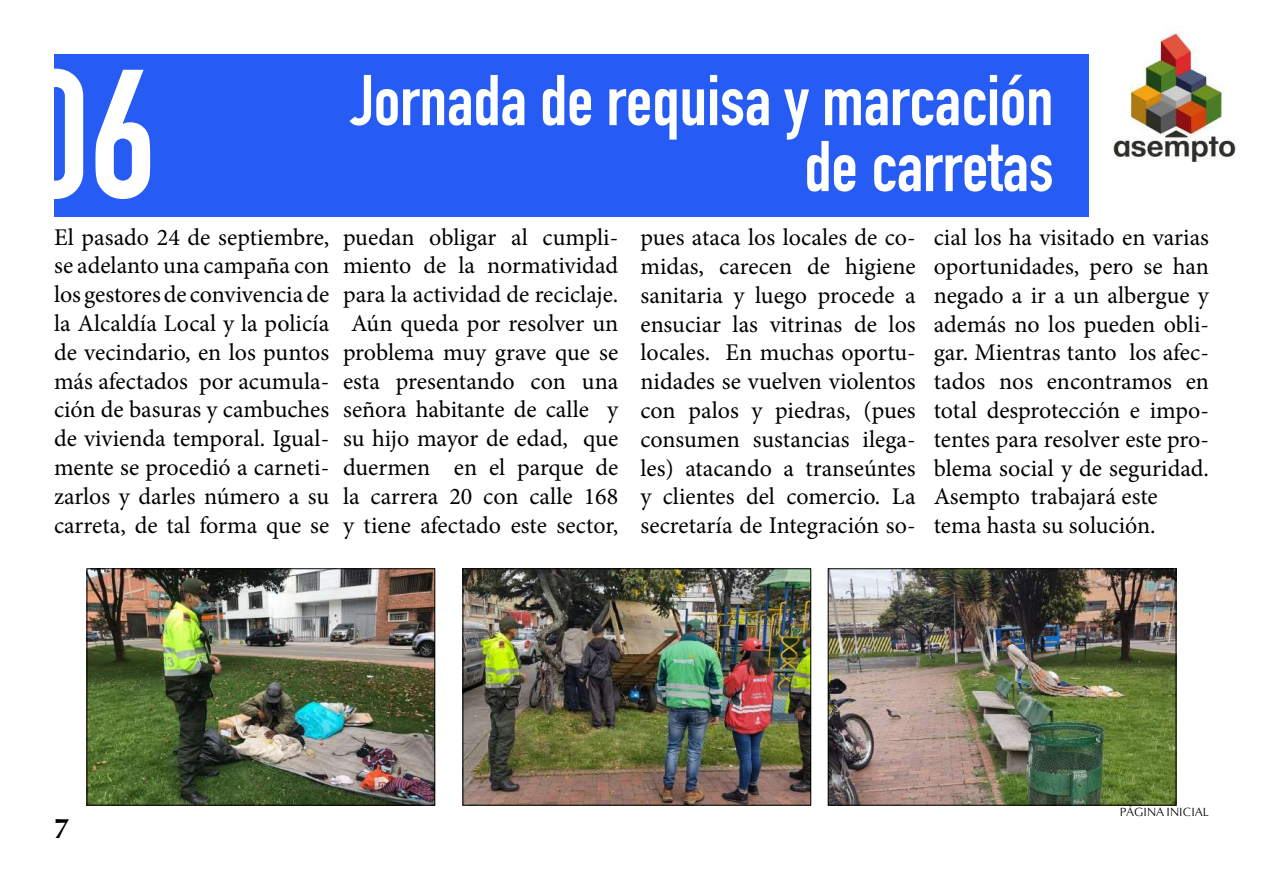
<style>
.page{position:relative;width:1263px;height:893px;background:#fff}
.page>*{position:absolute;margin:0;border:0;box-sizing:border-box;transform-origin:0 0}
.t1{font:700 180px "DIN Condensed";color:#fff}
.t2{font:700 70.5px "DIN Condensed";color:#fff}
.t3{font:700 28.5px "Optima LT Std";color:#000}
.t4{font:24px/28.8px "Minion Pro";color:#000;text-align:justify}
.t5{font:12px "Optima EL";color:#000}
</style>
<div class="page">
<img style="left:1113px;top:31px;width:123px;height:131px">
<div style="left:54px;top:55px;width:1035px;height:162px;background:#265cf4"></div>
<img style="left:89px;top:571px;width:344px;height:232px">
<div style="left:87px;top:569px;width:348px;height:236px;border:1px solid #000"></div>
<img style="left:465px;top:571px;width:344px;height:232px">
<div style="left:463px;top:569px;width:348px;height:236px;border:1px solid #000"></div>
<img style="left:830px;top:571px;width:344px;height:232px">
<div style="left:828px;top:569px;width:348px;height:236px;border:1px solid #000"></div>
<h1 class="t1" style="left:22px;top:14px;width:135px">06</h1>
<h2 class="t2" style="left:351px;top:53px;width:704px">Jornada de requisa y marcación</h2>
<h2 class="t2" style="left:804px;top:119px;width:251px">de carretas</h2>
<p class="t4" style="left:54px;top:223px;width:277px">El pasado 24 de septiembre, se adelanto una campaña con los gestores de convivencia de la Alcaldía Local y la policía de vecindario, en los puntos más afectados por acumula&shy;ción de basuras y cambuches de vivienda temporal. Igual&shy;mente se procedió a carneti&shy;zarlos y darles número a su carreta, de tal forma que se</p>
<p class="t4" style="left:343px;top:223px;width:277px;text-align:center">puedan obligar al cumpli&shy;miento de la normatividad para la actividad de reciclaje.<br>Aún queda por resolver un problema muy grave que se esta presentando con una señora habitante de calle y su hijo mayor de edad, que duermen en el parque de la carrera 20 con calle 168 y tiene afectado este sector,</p>
<p class="t4" style="left:640px;top:223px;width:277px">pues ataca los locales de co&shy;midas, carecen de higiene sanitaria y luego procede a ensuciar las vitrinas de los locales. En muchas oportu&shy;nidades se vuelven violentos con palos y piedras, (pues consumen sustancias ilega&shy;les) atacando a transeúntes y clientes del comercio. La secretaría de Integración so-</p>
<p class="t4" style="left:934px;top:223px;width:277px;text-align:left">cial los ha visitado en varias oportunidades, pero se han negado a ir a un albergue y además no los pueden obli&shy;gar. Mientras tanto los afec&shy;tados nos encontramos en total desprotección e impo&shy;tentes para resolver este pro&shy;blema social y de seguridad.<br>Asempto trabajará este tema hasta su solución.</p>
<p class="t3" style="left:54px;top:812px;width:17px">7</p>
<p class="t5" style="left:1120px;top:804px;width:91px">PÁGINA INICIAL</p>
</div>
